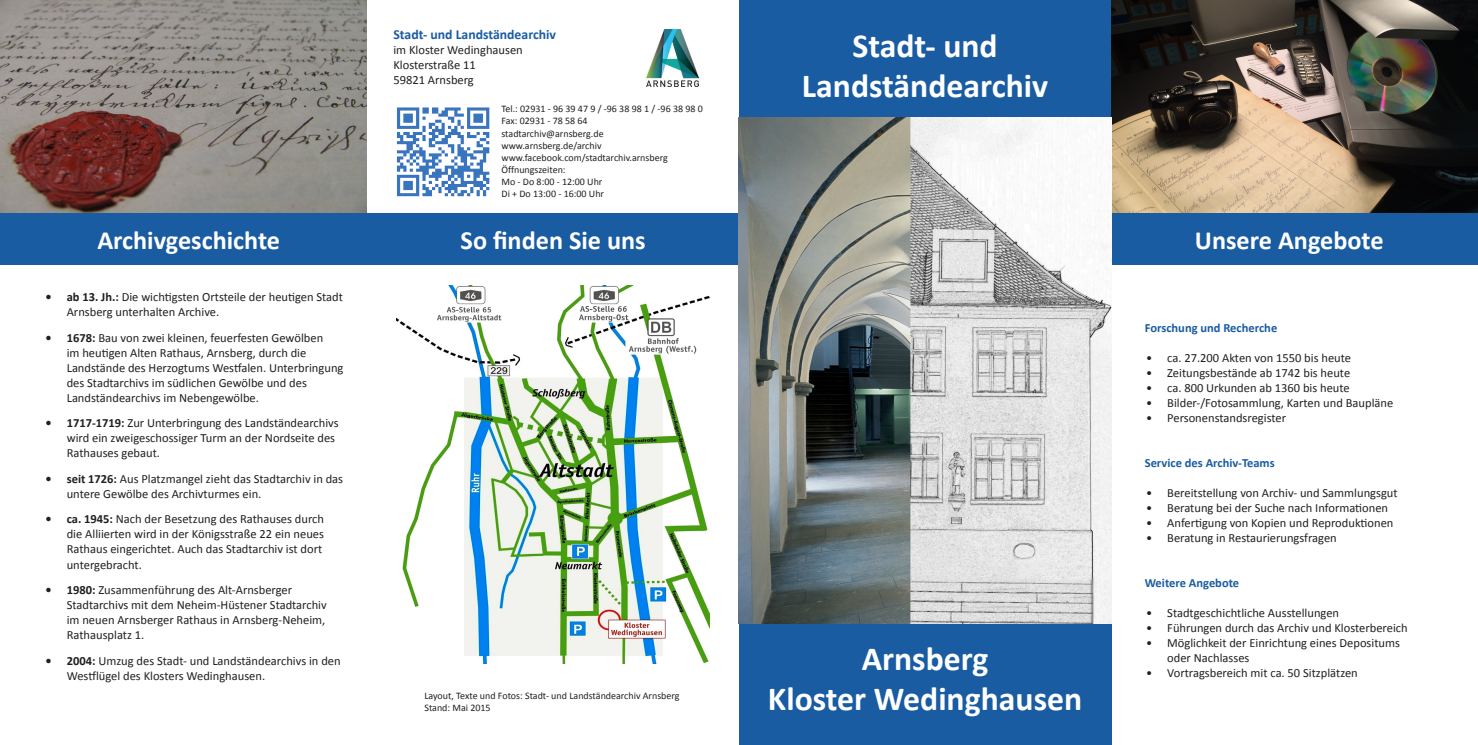
<style>
.page{position:relative;width:1478px;height:745px;background:#fff}
.page>*{position:absolute;margin:0;border:0;box-sizing:border-box;transform-origin:0 0}
.t1{font:700 33.75px "Calibri";color:#fff}
.t2{font:700 26.25px "Calibri";color:#fff}
.t3{font:700 13.75px "Calibri";color:#1a5ca2}
.t4{font:12.5px/15px "Calibri";color:#231f20}
.t5{font:700 12.5px "Calibri";color:#1a5ca2}
.t6{font:10px "Calibri";color:#231f20}
.s1{font-weight:700}
</style>
<div class="page">
<div style="left:0;top:213px;width:745px;height:51px;background:#1a5ca2"></div>
<div style="left:1111px;top:213px;width:367px;height:51px;background:#1a5ca2"></div>
<div style="left:739px;top:0;width:372px;height:118px;background:#1a5ca2"></div>
<div style="left:739px;top:623px;width:372px;height:121px;background:#1a5ca2"></div>
<img style="left:1111px;top:0;width:367px;height:213px">
<img style="left:0;top:0;width:367px;height:213px">
<img style="left:397px;top:285px;width:312px;height:378px">
<img style="left:739px;top:118px;width:372px;height:505px">
<img style="left:397px;top:107px;width:93px;height:90px">
<img style="left:646px;top:30px;width:52px;height:57px">
<p class="t3" style="left:393px;top:25px;width:164px">Stadt- und Landständearchiv</p>
<p class="t4" style="left:393px;top:42px;width:131px">im Kloster Wedinghausen</p>
<p class="t4" style="left:393px;top:57px;width:84px">Klosterstraße 11</p>
<p class="t4" style="left:393px;top:72px;width:82px">59821 Arnsberg</p>
<p class="t6" style="left:501px;top:103px;width:203px">Tel.: 02931 - 96 39 47 9 / -96 38 98 1 / -96 38 98 0</p>
<p class="t6" style="left:501px;top:115px;width:88px">Fax: 02931 - 78 58 64</p>
<p class="t6" style="left:501px;top:127px;width:104px">stadtarchiv@arnsberg.de</p>
<p class="t6" style="left:501px;top:139px;width:101px">www.arnsberg.de/archiv</p>
<p class="t6" style="left:501px;top:151px;width:168px">www.facebook.com/stadtarchiv.arnsberg</p>
<p class="t6" style="left:501px;top:163px;width:66px">Öffnungszeiten:</p>
<p class="t6" style="left:501px;top:175px;width:102px">Mo - Do 8:00 - 12:00 Uhr</p>
<p class="t6" style="left:501px;top:187px;width:104px">Di + Do 13:00 - 16:00 Uhr</p>
<p class="t1" style="left:852px;top:24px;width:147px">Stadt- und</p>
<p class="t1" style="left:802px;top:64px;width:248px">Landständearchiv</p>
<p class="t2" style="left:97px;top:223px;width:184px">Archivgeschichte</p>
<p class="t2" style="left:460px;top:223px;width:187px">So finden Sie uns</p>
<p class="t2" style="left:1195px;top:223px;width:190px">Unsere Angebote</p>
<p class="t4" style="left:67px;top:289px;width:278px;text-indent:-21px"><span class="s1">• ab 13. Jh.:</span> Die wichtigsten Ortsteile der heutigen Stadt<br>Arnsberg unterhalten Archive.</p>
<p class="t4" style="left:67px;top:330px;width:278px;text-indent:-21px"><span class="s1">• 1678:</span> Bau von zwei kleinen, feuerfesten Gewölben<br>im heutigen Alten Rathaus, Arnsberg, durch die Landstände des Herzogtums Westfalen. Unterbringung des Stadtarchivs im südlichen Gewölbe und des Landständearchivs im Nebengewölbe.</p>
<p class="t4" style="left:67px;top:415px;width:273px;text-indent:-21px"><span class="s1">• 1717-1719:</span> Zur Unterbringung des Landständearchivs wird ein zweigeschossiger Turm an der Nordseite des<br>Rathauses gebaut.</p>
<p class="t4" style="left:67px;top:471px;width:278px;text-indent:-21px"><span class="s1">• seit 1726:</span> Aus Platzmangel zieht das Stadtarchiv in das untere Gewölbe des Archivturmes ein.</p>
<p class="t4" style="left:67px;top:511px;width:259px;text-indent:-21px"><span class="s1">• ca. 1945:</span> Nach der Besetzung des Rathauses durch die Alliierten wird in der Königsstraße 22 ein neues Rathaus eingerichtet. Auch das Stadtarchiv ist dort untergebracht.</p>
<p class="t4" style="left:67px;top:582px;width:262px;text-indent:-21px"><span class="s1">• 1980:</span> Zusammenführung des Alt-Arnsberger Stadtarchivs mit dem Neheim-Hüstener Stadtarchiv im neuen Arnsberger Rathaus in Arnsberg-Neheim, Rathausplatz 1.</p>
<p class="t4" style="left:67px;top:652px;width:275px;text-indent:-21px"><span class="s1">• 2004:</span> Umzug des Stadt- und Landständearchivs in den<br>Westflügel des Klosters Wedinghausen.</p>
<p class="t6" style="left:424px;top:688px;width:257px">Layout, Texte und Fotos: Stadt- und Landständearchiv Arnsberg</p>
<p class="t6" style="left:424px;top:700px;width:68px">Stand: Mai 2015</p>
<p class="t1" style="left:861px;top:636px;width:128px">Arnsberg</p>
<p class="t1" style="left:768px;top:676px;width:316px">Kloster Wedinghausen</p>
<p class="t5" style="left:1144px;top:319px;width:134px">Forschung und Recherche</p>
<p class="t4" style="left:1146px;top:350px;width:207px">• ca. 27.200 Akten von 1550 bis heute</p>
<p class="t4" style="left:1146px;top:365px;width:206px">• Zeitungsbestände ab 1742 bis heute</p>
<p class="t4" style="left:1146px;top:380px;width:205px">• ca. 800 Urkunden ab 1360 bis heute</p>
<p class="t4" style="left:1146px;top:395px;width:249px">• Bilder-/Fotosammlung, Karten und Baupläne</p>
<p class="t4" style="left:1146px;top:410px;width:142px">• Personenstandsregister</p>
<p class="t5" style="left:1144px;top:454px;width:131px">Service des Archiv-Teams</p>
<p class="t4" style="left:1146px;top:485px;width:253px">• Bereitstellung von Archiv- und Sammlungsgut</p>
<p class="t4" style="left:1146px;top:500px;width:244px">• Beratung bei der Suche nach Informationen</p>
<p class="t4" style="left:1146px;top:515px;width:249px">• Anfertigung von Kopien und Reproduktionen</p>
<p class="t4" style="left:1146px;top:530px;width:192px">• Beratung in Restaurierungsfragen</p>
<p class="t5" style="left:1144px;top:574px;width:96px">Weitere Angebote</p>
<p class="t4" style="left:1146px;top:605px;width:195px">• Stadtgeschichtliche Ausstellungen</p>
<p class="t4" style="left:1146px;top:620px;width:263px">• Führungen durch das Archiv und Klosterbereich</p>
<p class="t4" style="left:1167px;top:635px;width:234px;text-indent:-21px">• Möglichkeit der Einrichtung eines Depositums oder Nachlasses</p>
<p class="t4" style="left:1146px;top:665px;width:213px">• Vortragsbereich mit ca. 50 Sitzplätzen</p>
</div>
